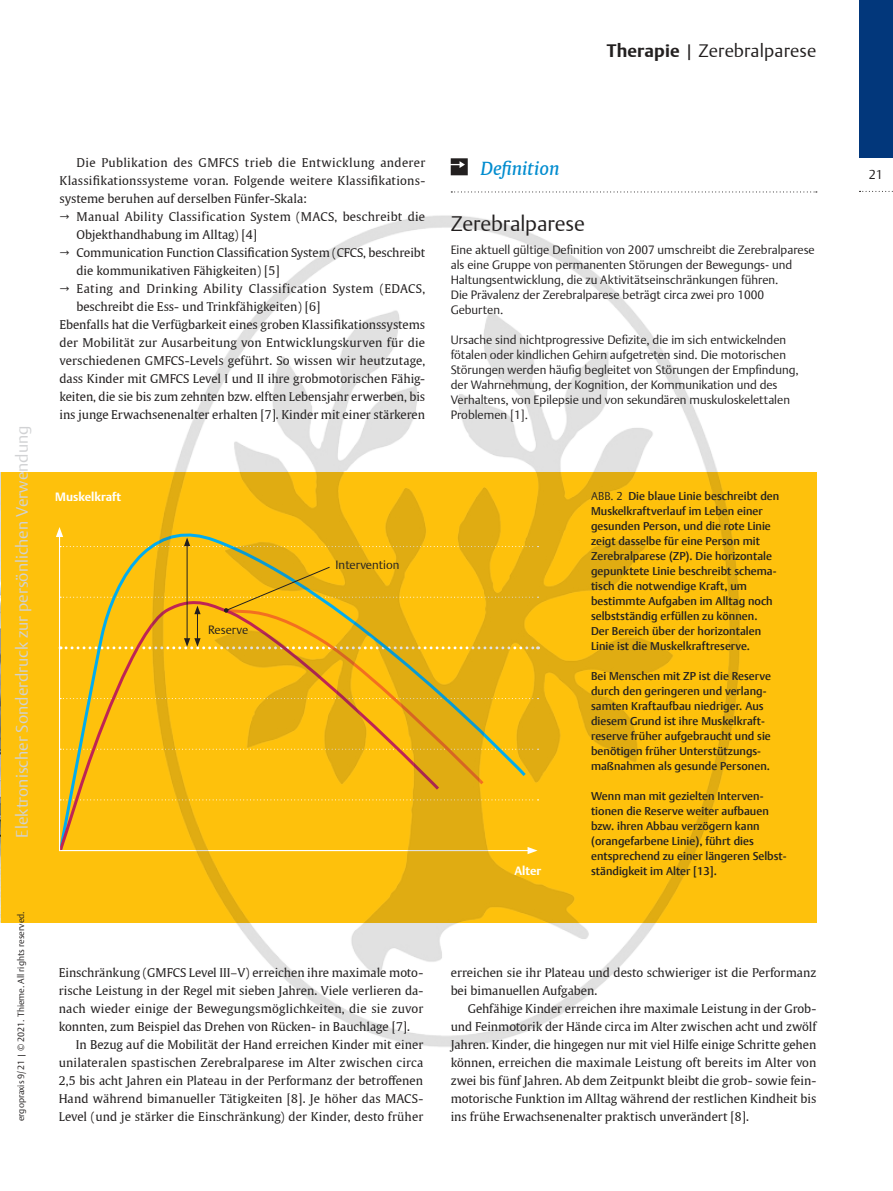
<style>
.page{position:relative;width:893px;height:1191px;background:#fff}
.page>*{position:absolute;margin:0;border:0;box-sizing:border-box;transform-origin:0 0}
.t1{font:300 21px "Thieme Argo 2011";letter-spacing:-.005em;color:#221f1f}
.t2{font:300 18px "Thieme Argo 2011";letter-spacing:.01em;color:#221f1f}
.t3{font:italic 18px "Thieme Gulliver 2011";letter-spacing:-.005em;color:#008ccf}
.t4{font:300 16.5px "Thieme Argo 2011";color:#d1d2d4}
.t5{font:300 12.75px "Thieme Argo 2011";color:#221f1f}
.t6{font:12px/18px "Thieme Gulliver 2011";color:#221f1f;text-align:justify}
.t7{font:300 12px/15px "Thieme Argo 2011";color:#221f1f}
.t8{font:12px/18px "Thieme Gulliver 2011";letter-spacing:.02em;color:#221f1f}
.t9{font:12px "Thieme Gulliver 2011";letter-spacing:.03em;color:#221f1f}
.t10{font:700 12px "Thieme Argo 2011";color:#fff}
.t11{font:500 11.25px/15px "Thieme Argo 2011";color:#221f1f}
.t12{font:300 9px "Thieme Argo 2011";color:#221f1f}
.s1{font-weight:700}
.s2{font-weight:300}
</style>
<div class="page">
<div style="left:0;top:472px;width:816px;height:450px;background:#fec10c"></div>
<svg style="left:451px;top:191px;width:366px;height:1px"></svg>
<svg style="left:451px;top:158px;width:17px;height:17px"></svg>
<img style="left:0;top:472px;width:1px;height:450px">
<svg style="left:58px;top:647px;width:91px;height:205px"></svg>
<svg style="left:60px;top:567px;width:89px;height:82px"></svg>
<hr style="left:60px;top:850px;width:470px;height:1px;background:#fff">
<hr style="left:59px;top:534px;width:1px;height:317px;background:#fff">
<svg style="left:56px;top:527px;width:93px;height:20px"></svg>
<div style="left:859px;top:0;width:34px;height:157px;background:#02377b"></div>
<svg style="left:859px;top:191px;width:34px;height:1px"></svg>
<img style="left:149px;top:215px;width:595px;height:832px">
<h2 class="t2" style="left:607px;top:43px;width:211px"><span class="s1">Therapie</span> | Zerebralparese</h2>
<h3 class="t4" style="left:15px;top:837px;width:413px;rotate:-90deg">Elektronischer Sonderdruck zur persˆnlichen Verwendung</h3>
<p class="t12" style="left:17px;top:1121px;width:211px;rotate:-90deg">ergopraxis 9/21 | © 2021. Thieme. All rights reserved.</p>
<p class="t6" style="left:60px;top:154px;width:367px;text-indent:17px">Die Publikation des GMFCS trieb die Entwicklung anderer Klassi昀椀kationssysteme voran. Folgende weitere Klassi昀椀kations&shy;systeme beruhen auf derselben Fünfer-Skala:</p>
<p class="t8" style="left:77px;top:207px;width:350px;text-indent:-17px">→ Manual Ability Classification System (MACS, beschreibt die<br>Objekthandhabung im Alltag) [4]</p>
<p class="t6" style="left:77px;top:243px;width:350px;text-indent:-17px">→ Communication Function Classi昀椀cation System (CFCS, beschreibt die kommunikativen Fähigkeiten) [5]</p>
<p class="t9" style="left:59px;top:279px;width:367px">→ Eating and Drinking Ability Classification System (EDACS,</p>
<p class="t6" style="left:76px;top:298px;width:245px">beschreibt die Ess- und Trinkfähigkeiten) [6]</p>
<p class="t6" style="left:59px;top:315px;width:367px">Ebenfalls hat die Verfügbarkeit eines groben Klassi昀椀kationssystems</p>
<p class="t6" style="left:59px;top:334px;width:367px">der Mobilität zur Ausarbeitung von Entwicklungskurven für die</p>
<p class="t6" style="left:59px;top:352px;width:367px">verschiedenen GMFCS-Levels geführt. So wissen wir heutzutage,</p>
<p class="t6" style="left:59px;top:370px;width:367px">dass Kinder mit GMFCS Level I und II ihre grobmotorischen Fähig-</p>
<p class="t6" style="left:59px;top:388px;width:367px">keiten, die sie bis zum zehnten bzw. elften Lebensjahr erwerben, bis</p>
<p class="t6" style="left:59px;top:406px;width:367px">ins junge Erwachsenenalter erhalten [7]. Kinder mit einer stärkeren</p>
<h2 class="t3" style="left:480px;top:155px;width:81px">De昀椀nition</h2>
<h1 class="t1" style="left:451px;top:215px;width:136px">Zerebralparese</h1>
<p class="t7" style="left:451px;top:242px;width:366px">Eine aktuell gültige De昀椀nition von 2007 umschreibt die Zerebralparese als eine Gruppe von permanenten Störungen der Bewegungs- und Haltungsentwicklung, die zu Aktivitätseinschränkungen führen.<br>Die Prävalenz der Zerebralparese beträgt circa zwei pro 1000<br>Geburten.</p>
<p class="t7" style="left:451px;top:332px;width:349px">Ursache sind nichtprogressive De昀椀zite, die im sich entwickelnden fötalen oder kindlichen Gehirn aufgetreten sind. Die motorischen Störungen werden häu昀椀g begleitet von Störungen der Emp昀椀ndung, der Wahrnehmung, der Kognition, der Kommunikation und des Verhaltens, von Epilepsie und von sekundären muskuloskelettalen Problemen [1].</p>
<p class="t10" style="left:55px;top:489px;width:67px">Muskelkraft</p>
<p class="t7" style="left:208px;top:623px;width:42px">Reserve</p>
<p class="t7" style="left:336px;top:558px;width:65px">Intervention</p>
<p class="t10" style="left:514px;top:863px;width:28px">Alter</p>
<p class="t11" style="left:591px;top:488px;width:190px"><span class="s2">ABB. 2</span> Die blaue Linie beschreibt den Muskelkraftverlauf im Leben einer gesunden Person, und die rote Linie zeigt dasselbe für eine Person mit Zerebralparese (ZP). Die horizontale gepunktete Linie beschreibt schema&shy;tisch die notwendige Kraft, um bestimmte Aufgaben im Alltag noch selbstständig erfüllen zu können.<br>Der Bereich über der horizontalen Linie ist die Muskelkraftreserve.</p>
<p class="t11" style="left:591px;top:668px;width:181px">Bei Menschen mit ZP ist die Reserve durch den geringeren und verlang&shy;samten Kraftaufbau niedriger. Aus diesem Grund ist ihre Muskelkraft&shy;reserve früher aufgebraucht und sie benötigen früher Unterstützungs&shy;maßnahmen als gesunde Personen.</p>
<p class="t11" style="left:591px;top:788px;width:197px">Wenn man mit gezielten Interven&shy;tionen die Reserve weiter aufbauen bzw. ihren Abbau verzögern kann (orangefarbene Linie), führt dies entsprechend zu einer längeren Selbst&shy;ständigkeit im Alter [13].</p>
<p class="t6" style="left:59px;top:964px;width:366px">Einschränkung (GMFCS Level III–V) erreichen ihre maximale moto&shy;rische Leistung in der Regel mit sieben Jahren. Viele verlieren da&shy;nach wieder einige der Bewegungsmöglichkeiten, die sie zuvor konnten, zum Beispiel das Drehen von Rücken- in Bauchlage [7].</p>
<p class="t6" style="left:59px;top:1036px;width:366px;text-indent:17px">In Bezug auf die Mobilität der Hand erreichen Kinder mit einer unilateralen spastischen Zerebralparese im Alter zwischen circa 2,5 bis acht Jahren ein Plateau in der Performanz der betro昀昀enen Hand während bimanueller Tätigkeiten [8]. Je höher das MACS-Level (und je stärker die Einschränkung) der Kinder, desto früher</p>
<p class="t6" style="left:451px;top:964px;width:367px">erreichen sie ihr Plateau und desto schwieriger ist die Performanz bei bimanuellen Aufgaben.</p>
<p class="t6" style="left:451px;top:1000px;width:367px;text-indent:17px">Gehfähige Kinder erreichen ihre maximale Leistung in der Grob&shy;und Feinmotorik der Hände circa im Alter zwischen acht und zwölf Jahren. Kinder, die hingegen nur mit viel Hilfe einige Schritte gehen können, erreichen die maximale Leistung oft bereits im Alter von zwei bis fünf Jahren. Ab dem Zeitpunkt bleibt die grob- sowie fein&shy;motorische Funktion im Alltag während der restlichen Kindheit bis ins frühe Erwachsenenalter praktisch unverändert [8].</p>
<p class="t5" style="left:869px;top:169px;width:16px">21</p>
</div>
